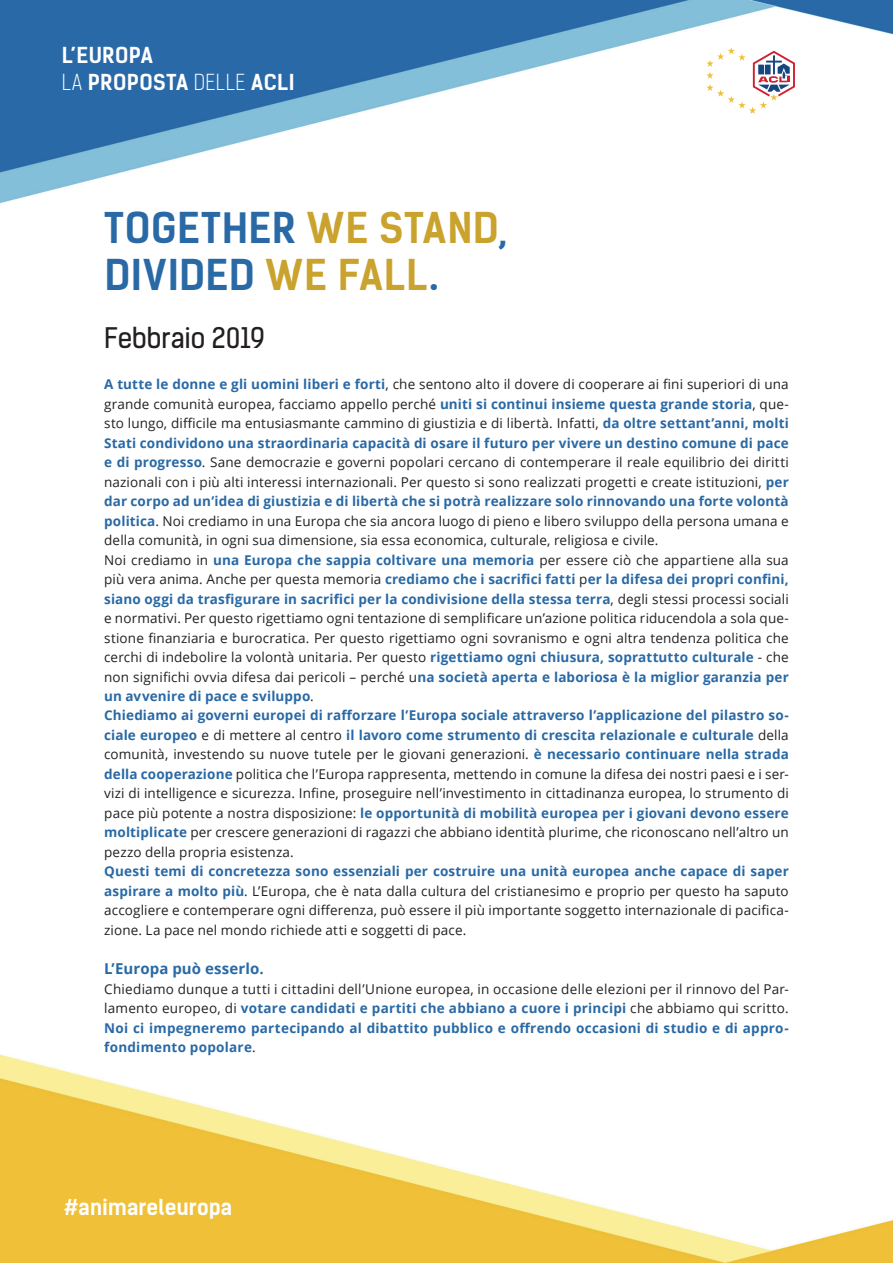
<style>
.page{position:relative;width:893px;height:1263px;background:#fff}
.page>*{position:absolute;margin:0;border:0;box-sizing:border-box;transform-origin:0 0}
.t1{font:700 40.5px/46.5px "Kelson Sans";letter-spacing:.02em;color:#2969a5}
.t2{font:27px "Kelson Sans";letter-spacing:-.005em;color:#231f20}
.t3{font:700 21px/27px "Kelson Sans";letter-spacing:.005em;color:#fff}
.t4{font:700 15px "Open Sans";letter-spacing:.005em;color:#2969a5}
.t5{font:13.5px/19.5px "Open Sans";letter-spacing:.01em;color:#231f20}
.t6{font:700 13.5px/19.5px "Open Sans";letter-spacing:.02em;color:#2969a5;text-align:justify}
.s1{font-weight:300}
.s2{color:#c9a32e}
.s3{font-weight:700;color:#2969a5}
.s4{font-weight:400;color:#231f20}
</style>
<div class="page">
<img style="left:0;top:1054px;width:893px;height:209px">
<img style="left:0;top:0;width:893px;height:204px">
<svg style="left:706px;top:47px;width:89px;height:67px"></svg>
<h3 class="t3" style="left:62px;top:41px;width:234px">L’EUROPA<br><span class="s1">LA</span> PROPOSTA <span class="s1">DELLE</span> ACLI</h3>
<h1 class="t1" style="left:104px;top:205px;width:404px">TOGETHER <span class="s2">WE STAND</span>,<br>DIVIDED <span class="s2">WE FALL</span>.</h1>
<h2 class="t2" style="left:104px;top:322px;width:162px">Febbraio 2019</h2>
<p class="t5" style="left:104px;top:374px;width:686px"><span class="s3">A tutte le donne e gli uomini liberi e forti</span>, che sentono alto il dovere di cooperare ai fini superiori di una grande comunità europea, facciamo appello perché <span class="s3">uniti si continui insieme questa grande storia</span>, que&shy;sto lungo, difficile ma entusiasmante cammino di giustizia e di libertà. Infatti, <span class="s3">da oltre settant’anni, molti Stati condividono una straordinaria capacità di osare il futuro per vivere un destino comune di pace e di progresso</span>. Sane democrazie e governi popolari cercano di contemperare il reale equilibrio dei diritti nazionali con i più alti interessi internazionali. Per questo si sono realizzati progetti e create istituzioni, <span class="s3">per dar corpo ad un’idea di giustizia e di libertà che si potrà realizzare solo rinnovando una forte volontà politica</span>. Noi crediamo in una Europa che sia ancora luogo di pieno e libero sviluppo della persona umana e della comunità, in ogni sua dimensione, sia essa economica, culturale, religiosa e civile.<br>Noi crediamo in <span class="s3">una Europa che sappia coltivare una memoria</span> per essere ciò che appartiene alla sua più vera anima. Anche per questa memoria <span class="s3">crediamo che i sacrifici fatti</span> p<span class="s3">er la difesa dei propri confini, siano oggi da trasfigurare in sacrifici per la condivisione della stessa terra</span>, degli stessi processi sociali e normativi. Per questo rigettiamo ogni tentazione di semplificare un’azione politica riducendola a sola que&shy;stione finanziaria e burocratica. Per questo rigettiamo ogni sovranismo e ogni altra tendenza politica che cerchi di indebolire la volontà unitaria. Per questo <span class="s3">rigettiamo ogni chiusura, soprattutto culturale</span> - che non significhi ovvia difesa dai pericoli – perché u<span class="s3">na società aperta e laboriosa è la miglior garanzia per un avvenire di pace e sviluppo</span>.<br><span class="s3">Chiediamo ai governi europei di rafforzare l’Europa sociale attraverso l’applicazione del pilastro so&shy;ciale europeo</span> e di mettere al centro <span class="s3">il lavoro come strumento di crescita relazionale e culturale</span> della comunità, investendo su nuove tutele per le giovani generazioni. <span class="s3">è necessario continuare nella strada della cooperazione</span> politica che l’Europa rappresenta, mettendo in comune la difesa dei nostri paesi e i ser&shy;vizi di intelligence e sicurezza. Infine, proseguire nell’investimento in cittadinanza europea, lo strumento di pace più potente a nostra disposizione: <span class="s3">le opportunità di mobilità europea per i giovani devono essere moltiplicate</span> per crescere generazioni di ragazzi che abbiano identità plurime, che riconoscano nell’altro un pezzo della propria esistenza.</p>
<p class="t5" style="left:104px;top:861px;width:686px;text-align:justify"><span class="s3">Questi temi di concretezza sono essenziali per costruire una unità europea anche capace di saper aspirare a molto più</span>. L’Europa, che è nata dalla cultura del cristianesimo e proprio per questo ha saputo accogliere e contemperare ogni differenza, può essere il più importante soggetto internazionale di pacifica&shy;zione. La pace nel mondo richiede atti e soggetti di pace.</p>
<p class="t4" style="left:104px;top:958px;width:161px">L’Europa può esserlo.</p>
<p class="t6" style="left:104px;top:979px;width:686px"><span class="s4">Chiediamo dunque a tutti i cittadini dell’Unione europea, in occasione delle elezioni per il rinnovo del Par&shy;lamento europeo, di</span> votare candidati e partiti che abbiano a cuore i principi <span class="s4">che abbiamo qui scritto.<br></span>Noi ci impegneremo partecipando al dibattito pubblico e offrendo occasioni di studio e di appro&shy;fondimento popolare<span class="s4">.</span></p>
<h3 class="t3" style="left:64px;top:1194px;width:170px">#animareleuropa</h3>
</div>
